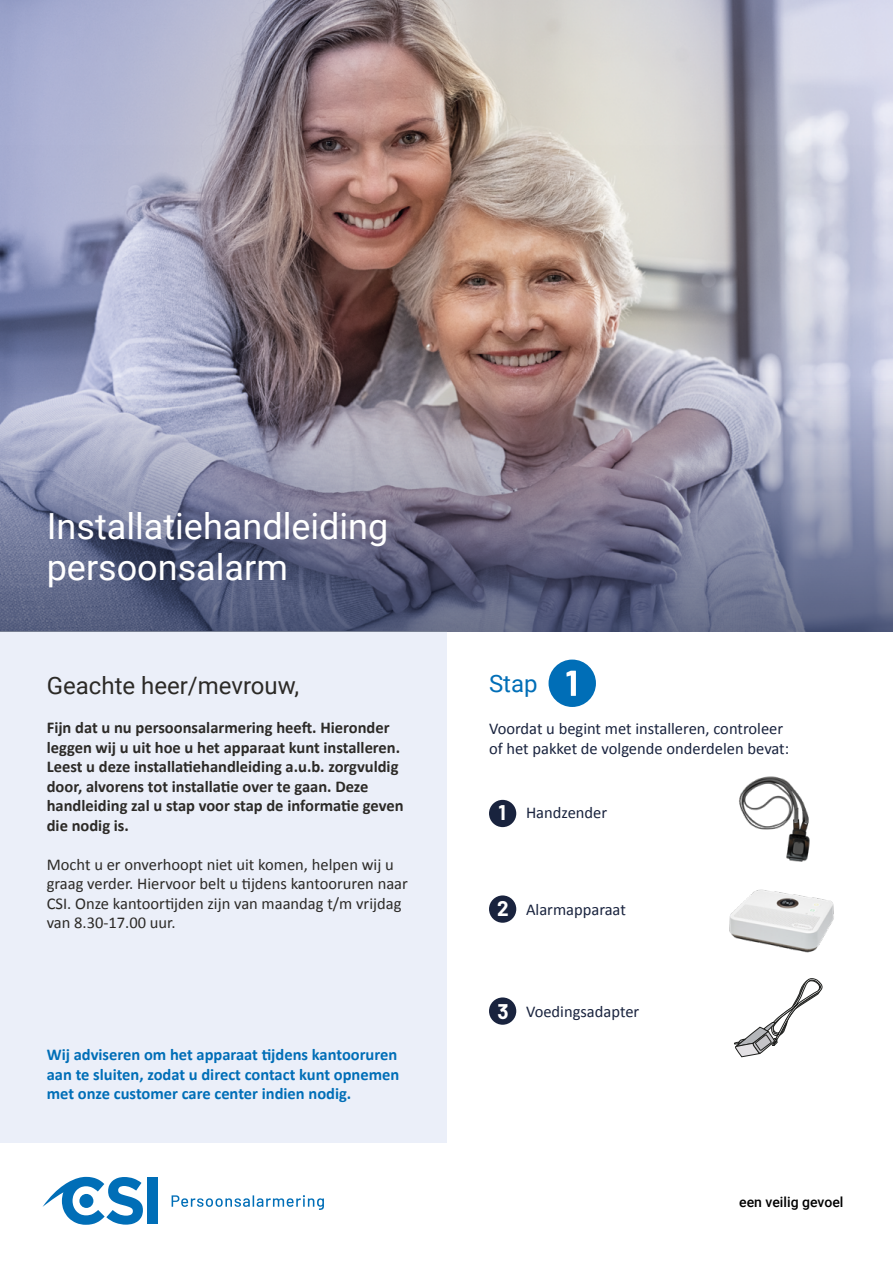
<style>
.page{position:relative;width:893px;height:1263px;background:#fff}
.page>*{position:absolute;margin:0;border:0;box-sizing:border-box;transform-origin:0 0}
.t1{font:36px/40.5px "Roboto";color:#fff}
.t2{font:24px "Roboto";color:#2c2a27}
.t3{font:24px "Roboto";color:#006eb7}
.t4{font:700 20.7px "Barlow";color:#fff}
.t5{font:700 16.5px/19.5px "Calibri";color:#2c2a27}
.t6{font:16.5px/19.5px "Calibri";color:#2c2a27}
.t7{font:700 16.5px/19.5px "Calibri";color:#006eb7}
.t8{font:16.5px/19.5px "Calibri";color:#19233e}
.t9{font:500 14.1px "Roboto";color:#000}
.s1{font-family:"Barlow";font-weight:700;font-size:20.7px;color:#fff}
</style>
<div class="page">
<img style="left:0;top:0;width:893px;height:145px">
<div style="left:0;top:631px;width:446px;height:512px;background:#ebeff9"></div>
<svg style="left:172px;top:1195px;width:152px;height:15px"></svg>
<div style="left:147px;top:1178px;width:10px;height:46px;background:#006eb7"></div>
<svg style="left:43px;top:1177px;width:100px;height:48px"></svg>
<div style="left:79px;top:1194px;width:14px;height:14px;background:#006eb7;border-radius:50%"></div>
<div style="left:549px;top:659px;width:47px;height:48px;background:#006eb7;border-radius:50%"></div>
<svg style="left:566px;top:671px;width:10px;height:25px"></svg>
<img style="left:0;top:145px;width:893px;height:486px">
<div style="left:489px;top:895px;width:27px;height:28px;background:#19233e;border-radius:50%"></div>
<div style="left:489px;top:997px;width:27px;height:28px;background:#19233e;border-radius:50%"></div>
<div style="left:489px;top:800px;width:27px;height:27px;background:#19233e;border-radius:50%"></div>
<svg style="left:734px;top:987px;width:88px;height:70px"></svg>
<img style="left:729px;top:889px;width:105px;height:98px">
<img style="left:739px;top:776px;width:71px;height:86px">
<h1 class="t1" style="left:47px;top:505px;width:343px">Installatiehandleiding persoonsalarm</h1>
<h2 class="t2" style="left:47px;top:669px;width:254px">Geachte heer/mevrouw,</h2>
<p class="t5" style="left:47px;top:717px;width:358px">Fijn dat u nu persoonsalarmering heeft. Hieronder leggen wij u uit hoe u het apparaat kunt installeren.<br>Leest u deze installatiehandleiding a.u.b. zorgvuldig door, alvorens tot installatie over te gaan. Deze handleiding zal u stap voor stap de informatie geven die nodig is.</p>
<p class="t6" style="left:47px;top:854px;width:363px">Mocht u er onverhoopt niet uit komen, helpen wij u graag verder. Hiervoor belt u tijdens kantooruren naar CSI. Onze kantoortijden zijn van maandag t/m vrijdag van 8.30-17.00 uur.</p>
<p class="t7" style="left:47px;top:1044px;width:354px">Wij adviseren om het apparaat tijdens kantooruren aan te sluiten, zodat u direct contact kunt opnemen met onze customer care center indien nodig.</p>
<h2 class="t3" style="left:489px;top:667px;width:50px">Stap</h2>
<p class="t8" style="left:489px;top:718px;width:302px">Voordat u begint met installeren, controleer of het pakket de volgende onderdelen bevat:</p>
<p class="t4" style="left:498px;top:797px;width:9px">1</p>
<p class="t8" style="left:526px;top:802px;width:83px">Handzender</p>
<p class="t8" style="left:497px;top:899px;width:130px"><span class="s1">2</span> Alarmapparaat</p>
<p class="t8" style="left:497px;top:1001px;width:143px"><span class="s1">3</span> Voedingsadapter</p>
<p class="t9" style="left:739px;top:1192px;width:106px">een veilig gevoel</p>
</div>
